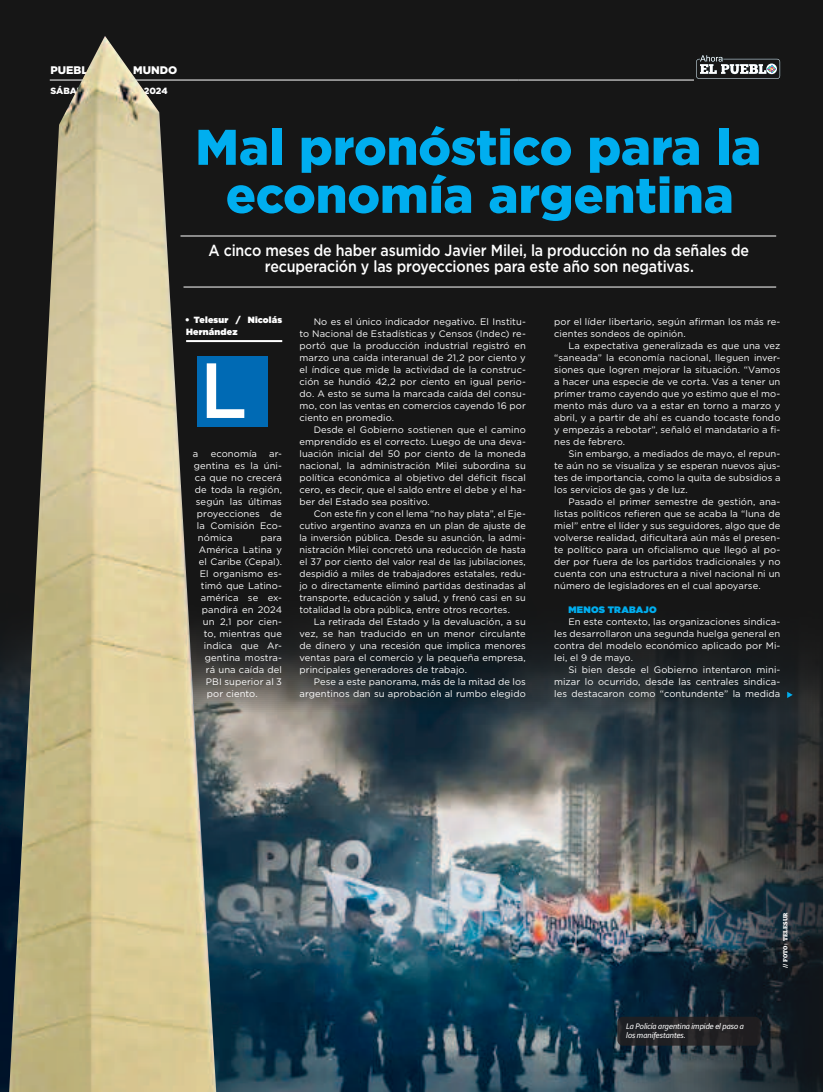
<style>
.page{position:relative;width:823px;height:1092px;background:#fff}
.page>*{position:absolute;margin:0;border:0;box-sizing:border-box;transform-origin:0 0}
.t1{font:500 78px "Gotham";color:#fff}
.t2{font:900 50px/48px "Gotham";letter-spacing:-.005em;color:#00aeef;text-align:center}
.t3{font:500 16px/16px "Gotham";letter-spacing:-.01em;color:#fff;text-align:center;scale:.89 1}
.t4{font:900 11px "Gotham";color:#fff}
.t5{font:9.4px/12px "Gotham";letter-spacing:.01em;color:#fff;text-align:justify}
.t6{font:900 9.4px "Gotham";letter-spacing:.02em;color:#00aeef}
.t7{font:900 9px/12px "Gotham";letter-spacing:.02em;color:#fff}
.t8{font:900 9px "Gotham";color:#fff}
.t9{font:italic 8px/9px "Guardian Sans";letter-spacing:.005em;color:#fff}
.t10{font:700 6px "Guardian Egyptian";letter-spacing:.045em;color:#fff}
.s1{font-family:"Swift";font-weight:400}
</style>
<div class="page">
<div style="left:0;top:0;width:822px;height:1091px;background:#161616"></div>
<img style="left:0;top:634px;width:822px;height:457px">
<hr style="left:518px;top:80px;width:175px;height:1px;background:#fff">
<hr style="left:50px;top:80px;width:468px;height:1px;background:#fff">
<svg style="left:696px;top:55px;width:83px;height:24px"></svg>
<hr style="left:180px;top:235px;width:595px;height:1px;background:#fff">
<hr style="left:183px;top:286px;width:592px;height:1px;background:#fff">
<hr style="left:186px;top:340px;width:96px;height:2px;background:#fff">
<div style="left:197px;top:356px;width:71px;height:71px;background:#006ab4"></div>
<div style="left:617px;top:1016px;width:143px;height:29px;background:#231f20;border-radius:6px"></div>
<img style="left:9px;top:36px;width:207px;height:1055px">
<svg style="left:786px;top:691px;width:6px;height:7px"></svg>
<p class="t4" style="left:50px;top:64px;width:128px">PUEBLOS DEL MUNDO</p>
<p class="t8" style="left:50px;top:85px;width:118px">SÁBADO / 18 / 05 / 2024</p>
<h2 class="t2" style="left:195px;top:123px;width:567px">Mal pronóstico para la economía argentina</h2>
<h3 class="t3" style="left:208px;top:242px;width:608px">A cinco meses de haber asumido Javier Milei, la producción no da señales de recuperación y las proyecciones para este año son negativas.</h3>
<p class="t7" style="left:185px;top:313px;width:98px"><span class="s1">•</span> Telesur / Nicolás<br>Hernández</p>
<h1 class="t1" style="left:200px;top:347px;width:49px">L</h1>
<p class="t5" style="left:193px;top:448px;width:7px">a</p>
<p class="t5" style="left:210px;top:448px;width:48px">economía</p>
<p class="t5" style="left:269px;top:448px;width:14px">ar-</p>
<p class="t5" style="left:194px;top:460px;width:90px">gentina es la úni-</p>
<p class="t5" style="left:195px;top:472px;width:88px">ca que no crecerá</p>
<p class="t5" style="left:195px;top:484px;width:89px">de toda la región,</p>
<p class="t5" style="left:196px;top:496px;width:87px">según las últimas</p>
<p class="t5" style="left:197px;top:508px;width:87px">proyecciones de</p>
<p class="t5" style="left:197px;top:520px;width:86px">la Comisión Eco-</p>
<p class="t5" style="left:198px;top:532px;width:36px">nómica</p>
<p class="t5" style="left:261px;top:532px;width:23px">para</p>
<p class="t5" style="left:199px;top:544px;width:85px">América Latina y</p>
<p class="t5" style="left:199px;top:556px;width:85px">el Caribe (Cepal).</p>
<p class="t5" style="left:200px;top:568px;width:84px">El organismo es-</p>
<p class="t5" style="left:201px;top:580px;width:82px">timó que Latino-</p>
<p class="t5" style="left:201px;top:592px;width:82px">américa se ex-</p>
<p class="t5" style="left:202px;top:604px;width:81px">pandirá en 2024</p>
<p class="t5" style="left:203px;top:616px;width:81px">un 2,1 por cien-</p>
<p class="t5" style="left:204px;top:628px;width:79px">to, mientras que</p>
<p class="t5" style="left:204px;top:640px;width:80px">indica que Ar-</p>
<p class="t5" style="left:205px;top:652px;width:78px">gentina mostra-</p>
<p class="t5" style="left:206px;top:664px;width:78px">rá una caída del</p>
<p class="t5" style="left:206px;top:676px;width:77px">PBI superior al 3</p>
<p class="t5" style="left:207px;top:688px;width:52px">por ciento.</p>
<p class="t5" style="left:299px;top:316px;width:228px;text-indent:14px">No es el único indicador negativo. El Institu&shy;to Nacional de Estadísticas y Censos (Indec) re&shy;portó que la producción industrial registró en marzo una caída interanual de 21,2 por ciento y el índice que mide la actividad de la construc&shy;ción se hundió 42,2 por ciento en igual perio&shy;do. A esto se suma la marcada caída del consu&shy;mo, con las ventas en comercios cayendo 16 por ciento en promedio.</p>
<p class="t5" style="left:299px;top:424px;width:228px;text-indent:14px">Desde el Gobierno sostienen que el camino emprendido es el correcto. Luego de una deva&shy;luación inicial del 50 por ciento de la moneda nacional, la administración Milei subordina su política económica al objetivo del déficit fiscal cero, es decir, que el saldo entre el debe y el ha&shy;ber del Estado sea positivo.</p>
<p class="t5" style="left:299px;top:508px;width:228px;text-indent:14px">Con este fin y con el lema “no hay plata”, el Eje&shy;cutivo argentino avanza en un plan de ajuste de la inversión pública. Desde su asunción, la admi&shy;nistración Milei concretó una reducción de hasta el 37 por ciento del valor real de las jubilaciones, despidió a miles de trabajadores estatales, redu&shy;jo o directamente eliminó partidas destinadas al transporte, educación y salud, y frenó casi en su totalidad la obra pública, entre otros recortes.</p>
<p class="t5" style="left:299px;top:616px;width:228px;text-indent:14px">La retirada del Estado y la devaluación, a su vez, se han traducido en un menor circulante de dinero y una recesión que implica menores ventas para el comercio y la pequeña empresa, principales generadores de trabajo.</p>
<p class="t5" style="left:299px;top:676px;width:228px;text-align:right">Pese a este panorama, más de la mitad de los argentinos dan su aprobación al rumbo elegido</p>
<p class="t5" style="left:554px;top:316px;width:227px">por el líder libertario, según afirman los más re&shy;cientes sondeos de opinión.</p>
<p class="t5" style="left:554px;top:340px;width:227px;text-indent:14px">La expectativa generalizada es que una vez “saneada” la economía nacional, lleguen inver&shy;siones que logren mejorar la situación. “Vamos a hacer una especie de ve corta. Vas a tener un primer tramo cayendo que yo estimo que el mo&shy;mento más duro va a estar en torno a marzo y abril, y a partir de ahí es cuando tocaste fondo y empezás a rebotar”, señaló el mandatario a fi&shy;nes de febrero.</p>
<p class="t5" style="left:554px;top:448px;width:227px;text-indent:14px">Sin embargo, a mediados de mayo, el repun&shy;te aún no se visualiza y se esperan nuevos ajus&shy;tes de importancia, como la quita de subsidios a los servicios de gas y de luz.</p>
<p class="t5" style="left:554px;top:496px;width:227px;text-indent:14px">Pasado el primer semestre de gestión, ana&shy;listas políticos refieren que se acaba la “luna de miel” entre el líder y sus seguidores, algo que de volverse realidad, dificultará aún más el presen&shy;te político para un oficialismo que llegó al po&shy;der por fuera de los partidos tradicionales y no cuenta con una estructura a nivel nacional ni un número de legisladores en el cual apoyarse.</p>
<p class="t6" style="left:568px;top:604px;width:90px">MENOS TRABAJO</p>
<p class="t5" style="left:554px;top:616px;width:227px;text-indent:14px">En este contexto, las organizaciones sindica&shy;les desarrollaron una segunda huelga general en contra del modelo económico aplicado por Mi&shy;lei, el 9 de mayo.</p>
<p class="t5" style="left:554px;top:664px;width:227px;text-indent:14px">Si bien desde el Gobierno intentaron mini&shy;mizar lo ocurrido, desde las centrales sindica&shy;les destacaron como “contundente” la medida</p>
<p class="t9" style="left:625px;top:1021px;width:119px">La Policía argentina impide el paso a los manifestantes.</p>
<p class="t10" style="left:782px;top:967px;width:57px;rotate:-90deg">// FOTO: TELESUR</p>
</div>
